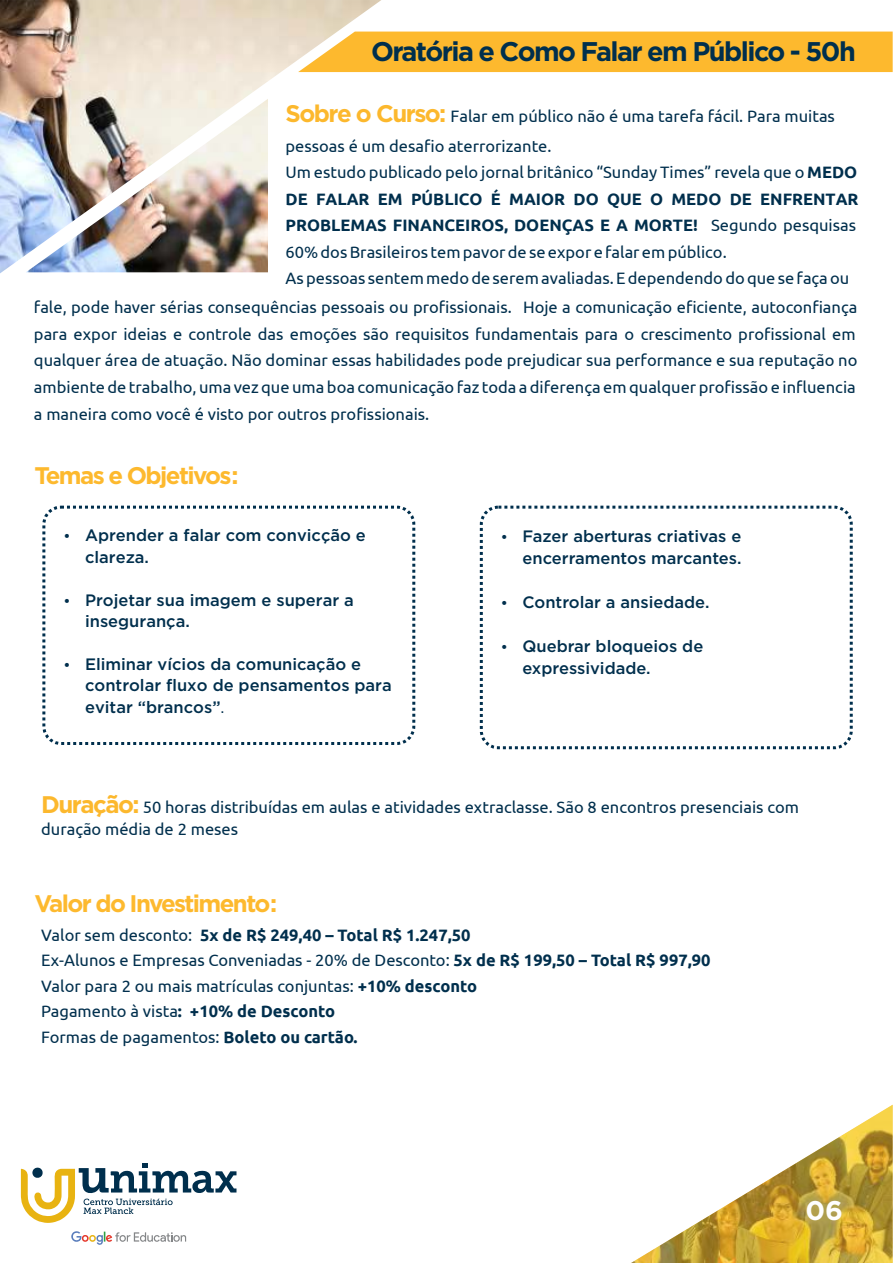
<style>
.page{position:relative;width:893px;height:1263px;background:#fff}
.page>*{position:absolute;margin:0;border:0;box-sizing:border-box;transform-origin:0 0}
.t1{font:700 27px "Gotham";letter-spacing:-.06em;color:#002f4d}
.t2{font:700 27px "Gotham";color:#fefefe}
.t3{font:700 24px "Gotham";letter-spacing:-.065em;color:#fdb92e}
.t4{font:16.5px/26.5px "Ubuntu";color:#002f4d}
.t5{font:500 16.5px/21.9px "Gotham";color:#002f4d}
.s1{font-family:"Gotham";font-weight:700;font-size:24px;color:#fcb82d}
.s2{font-weight:700}
.s3{font-weight:400}
</style>
<div class="page">
<svg style="left:71px;top:1231px;width:115px;height:14px"></svg>
<svg style="left:21px;top:1163px;width:215px;height:60px"></svg>
<div style="left:381px;top:32px;width:512px;height:40px;background:#fdb92e"></div>
<img style="left:631px;top:1105px;width:262px;height:158px">
<div style="left:42px;top:506px;width:373px;height:239px;border:3px dashed #002f4d;border-radius:17px"></div>
<div style="left:480px;top:506px;width:373px;height:243px;border:3px dashed #002f4d;border-radius:17px"></div>
<img style="left:0;top:0;width:381px;height:273px">
<img style="left:26px;top:99px;width:242px;height:173px">
<h1 class="t1" style="left:371px;top:36px;width:486px">Oratória e Como Falar em Público - 50h</h1>
<p class="t4" style="left:286px;top:101px;width:551px;line-height:29.2px"><span class="s1">Sobre o Curso:</span> Falar em público não é uma tarefa fácil. Para muitas pessoas é um desafio aterrorizante.</p>
<p class="t4" style="left:286px;top:158px;width:575px">Um estudo publicado pelo jornal britânico “Sunday Times” revela que o <span class="s2">MEDO DE FALAR EM PÚBLICO É MAIOR DO QUE O MEDO DE ENFRENTAR PROBLEMAS FINANCEIROS, DOENÇAS E A MORTE!</span> Segundo pesquisas 60% dos Brasileiros tem pavor de se expor e falar em público.<br>As pessoas sentem medo de serem avaliadas. E dependendo do que se faça ou</p>
<p class="t4" style="left:34px;top:293px;width:825px;text-align:justify">fale, pode haver sérias consequências pessoais ou profissionais. Hoje a comunicação eficiente, autoconfiança para expor ideias e controle das emoções são requisitos fundamentais para o crescimento profissional em qualquer área de atuação. Não dominar essas habilidades pode prejudicar sua performance e sua reputação no ambientede trabalho, uma vezque uma boa comunicaçãofaz toda a diferença em qualquer profissão e influencia a maneira como você é visto por outros profissionais.</p>
<h2 class="t3" style="left:35px;top:461px;width:206px">Temas e Objetivos:</h2>
<p class="t5" style="left:85px;top:526px;width:282px">Aprender a falar com convicção e clareza.</p>
<p class="t5" style="left:85px;top:590px;width:270px">Projetar sua imagem e superar a insegurança.</p>
<p class="t5" style="left:85px;top:654px;width:308px">Eliminar vícios da comunicação e controlar fluxo de pensamentos para evitar “brancos”<span class="s3">.</span></p>
<p class="t5" style="left:522px;top:526px;width:221px">Fazer aberturas criativas e encerramentos marcantes.</p>
<p class="t5" style="left:522px;top:592px;width:188px">Controlar a ansiedade.</p>
<p class="t5" style="left:522px;top:636px;width:182px">Quebrar bloqueios de expressividade.</p>
<p class="t4" style="left:41px;top:795px;width:759px;line-height:22.4px"><span class="s1">Duração:</span> 50 horas distribuídas em aulas e atividades extraclasse. São 8 encontros presenciais com duração média de 2 meses</p>
<h2 class="t3" style="left:35px;top:890px;width:244px">Valor do Investimento:</h2>
<p class="t4" style="left:41px;top:921px;width:671px;line-height:25.5px">Valor sem desconto: <span class="s2">5x de R$ 249,40 – Total R$ 1.247,50<br></span>Ex-Alunos e Empresas Conveniadas - 20% de Desconto: <span class="s2">5x de R$ 199,50 – Total R$ 997,90<br></span>Valor para 2 ou mais matrículas conjuntas: <span class="s2">+10% desconto<br></span>Pagamento à vista<span class="s2">: +10% de Desconto<br></span>Formas de pagamentos: <span class="s2">Boleto ou cartão.</span></p>
<h1 class="t2" style="left:805px;top:1194px;width:39px">06</h1>
</div>
